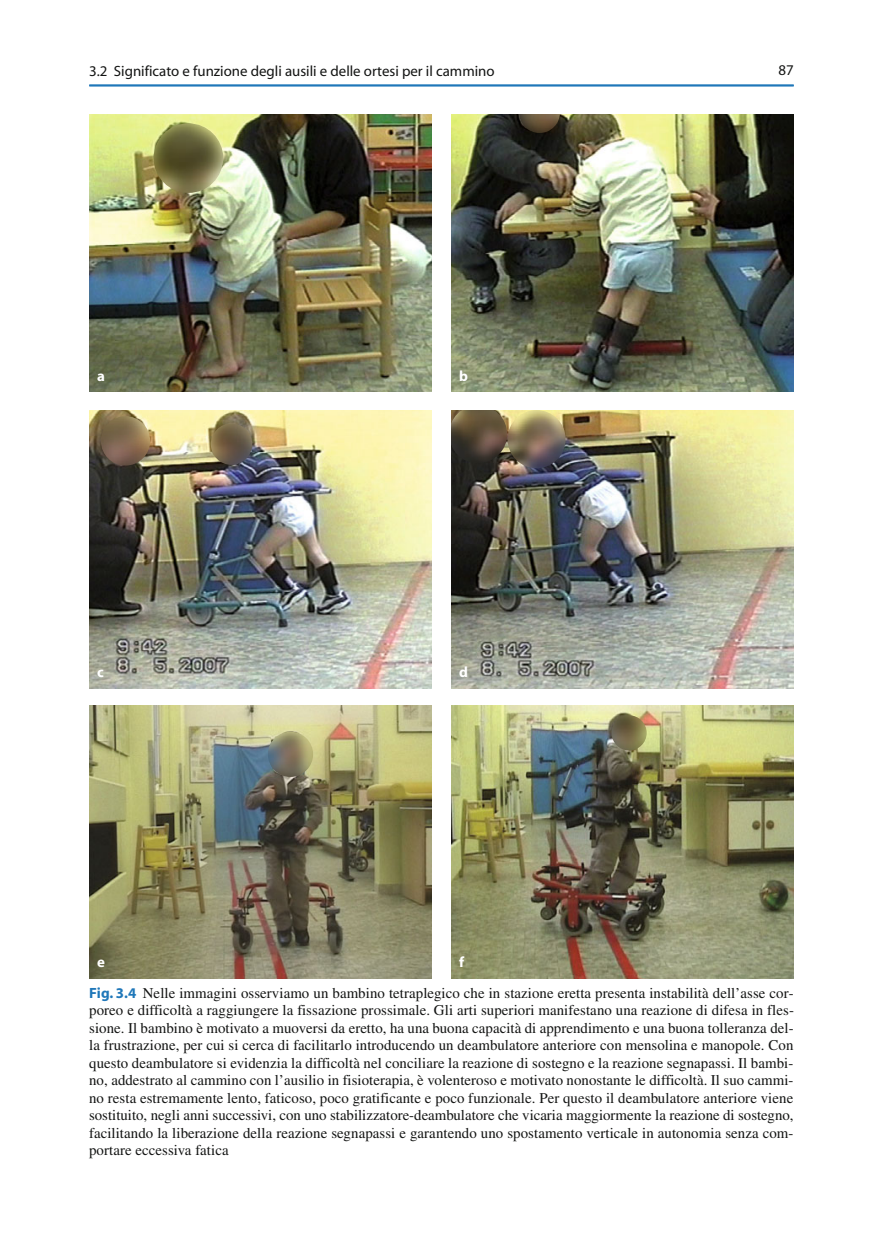
<style>
.page{position:relative;width:883px;height:1260px;background:#fff}
.page>*{position:absolute;margin:0;border:0;box-sizing:border-box;transform-origin:0 0}
.t1{font:14.88px/17.5px "Times LT Std";letter-spacing:.005em;color:#131413;text-align:justify}
.t2{font:14.88px "Myriad";color:#131413}
.t3{font:700 14.88px "Myriad";color:#fff}
.t4{font:14.88px "Myriad Pro";color:#131413}
.s1{font-family:"Myriad";font-weight:700;color:#1f77b9}
</style>
<div class="page">
<img style="left:89px;top:114px;width:343px;height:278px">
<img style="left:89px;top:410px;width:343px;height:278px">
<img style="left:451px;top:410px;width:343px;height:278px">
<img style="left:89px;top:705px;width:343px;height:273px">
<img style="left:451px;top:705px;width:343px;height:273px">
<img style="left:451px;top:114px;width:343px;height:278px">
<hr style="left:89px;top:85px;width:705px;height:1px;background:#1f77b9">
<img style="left:508px;top:410px;width:58px;height:58px;border-radius:50%">
<img style="left:451px;top:410px;width:56px;height:53px">
<img style="left:268px;top:732px;width:45px;height:45px;border-radius:50%">
<img style="left:154px;top:123px;width:69px;height:70px;border-radius:50%">
<img style="left:519px;top:114px;width:41px;height:19px">
<img style="left:211px;top:423px;width:41px;height:42px;border-radius:50%">
<img style="left:101px;top:416px;width:49px;height:50px;border-radius:50%">
<img style="left:612px;top:715px;width:35px;height:35px;border-radius:50%">
<p class="t2" style="left:89px;top:66px;width:407px">3.2 Significato e funzione degli ausili e delle ortesi per il cammino</p>
<p class="t4" style="left:778px;top:65px;width:17px">87</p>
<p class="t3" style="left:97px;top:371px;width:9px">a</p>
<p class="t3" style="left:459px;top:371px;width:10px">b</p>
<p class="t3" style="left:97px;top:666px;width:8px">c</p>
<p class="t3" style="left:459px;top:666px;width:10px">d</p>
<p class="t3" style="left:97px;top:957px;width:9px">e</p>
<p class="t3" style="left:459px;top:957px;width:7px">f</p>
<p class="t1" style="left:89px;top:985px;width:706px"><span class="s1">Fig. 3.4</span> Nelle immagini osserviamo un bambino tetraplegico che in stazione eretta presenta instabilità dell’asse cor&shy;poreo e difficoltà a raggiungere la fissazione prossimale. Gli arti superiori manifestano una reazione di difesa in fles&shy;sione. Il bambino è motivato a muoversi da eretto, ha una buona capacità di apprendimento e una buona tolleranza del&shy;la frustrazione, per cui si cerca di facilitarlo introducendo un deambulatore anteriore con mensolina e manopole. Con questo deambulatore si evidenzia la difficoltà nel conciliare la reazione di sostegno e la reazione segnapassi. Il bambi&shy;no, addestrato al cammino con l’ausilio in fisioterapia, è volenteroso e motivato nonostante le difficoltà. Il suo cammi&shy;no resta estremamente lento, faticoso, poco gratificante e poco funzionale. Per questo il deambulatore anteriore viene sostituito, negli anni successivi, con uno stabilizzatore-deambulatore che vicaria maggiormente la reazione di sostegno, facilitando la liberazione della reazione segnapassi e garantendo uno spostamento verticale in autonomia senza com&shy;portare eccessiva fatica</p>
</div>
